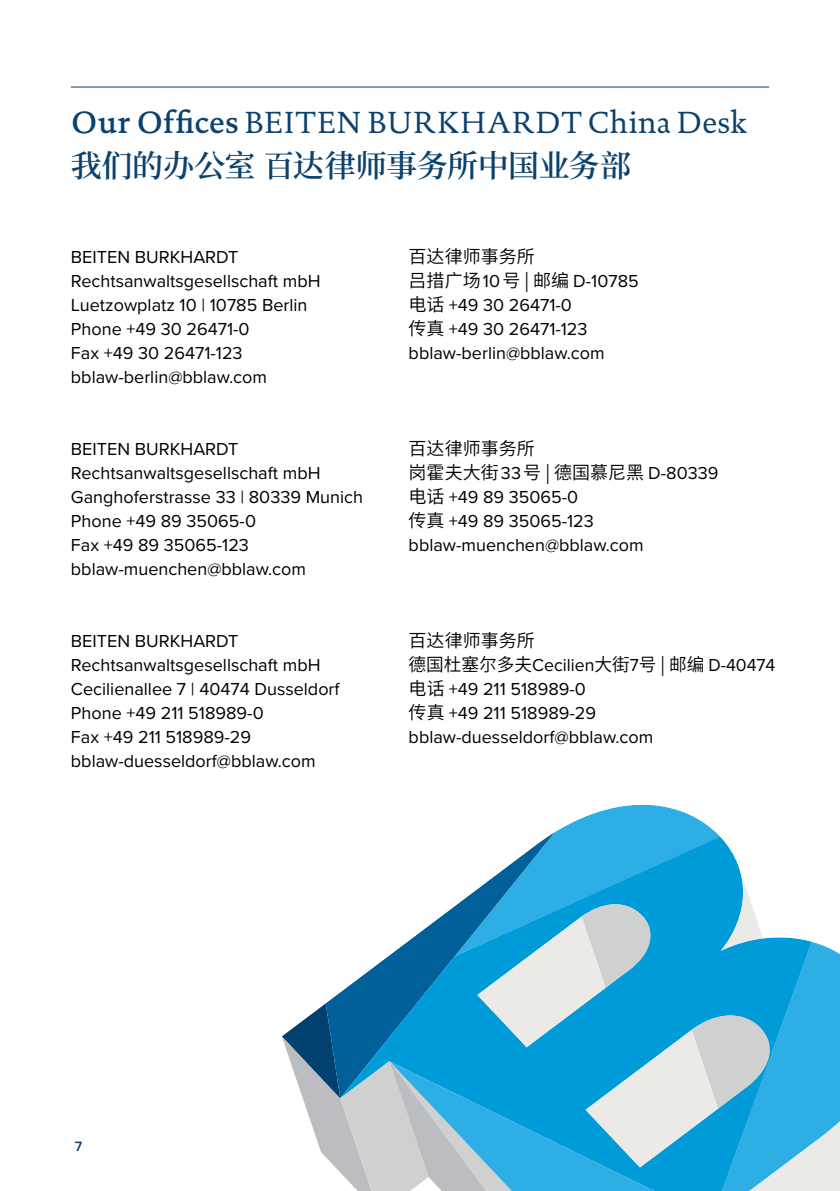
<style>
.page{position:relative;width:840px;height:1191px;background:#fff}
.page>*{position:absolute;margin:0;border:0;box-sizing:border-box;transform-origin:0 0}
.t1{font:31px "DTL Documenta TOT";letter-spacing:.03em;color:#0b416e}
.t2{font:600 31px "Noto Serif CJ Ksc";letter-spacing:-.015em;color:#0b416e}
.t3{font:18px/24px "Proxima Nova";color:#000}
.t4{font:600 18px/24px "Noto Sans CJ Ksc";color:#000}
.t5{font:600 14px "Proxima Nova";color:#0b416e}
.s1{font-weight:500}
.s2{font-family:"Noto Sans CJ Ksc";font-weight:600}
.s3{font-family:"Proxima Nova";font-weight:400}
</style>
<div class="page">
<hr style="left:71px;top:87px;width:697px;height:1px;background:#0b416e">
<svg style="left:554px;top:804px;width:165px;height:32px;fill:#2dafe6"></svg>
<svg style="left:282px;top:941px;width:557px;height:250px"></svg>
<svg style="left:340px;top:836px;width:471px;height:355px"></svg>
<svg style="left:389px;top:1061px;width:322px;height:130px"></svg>
<h1 class="t1" style="left:71px;top:104px;width:677px"><span class="s1">Our Offices</span> BEITEN BURKHARDT China Desk</h1>
<h1 class="t2" style="left:71px;top:148px;width:561px">我们的办公室 百达律师事务所中国业务部</h1>
<p class="t3" style="left:71px;top:244px;width:251px">BEITEN BURKHARDT<br>Rechtsanwaltsgesellschaft mbH<br>Luetzowplatz 10 | 10785 Berlin<br>Phone +49 30 26471-0<br>Fax +49 30 26471-123 bblaw-berlin@bblaw.com</p>
<p class="t3" style="left:71px;top:436px;width:293px">BEITEN BURKHARDT<br>Rechtsanwaltsgesellschaft mbH<br>Ganghoferstrasse 33 | 80339 Munich<br>Phone +49 89 35065-0<br>Fax +49 89 35065-123 bblaw-muenchen@bblaw.com</p>
<p class="t3" style="left:71px;top:628px;width:270px">BEITEN BURKHARDT<br>Rechtsanwaltsgesellschaft mbH<br>Cecilienallee 7 | 40474 Dusseldorf<br>Phone +49 211 518989-0<br>Fax +49 211 518989-29 bblaw-duesseldorf@bblaw.com</p>
<p class="t4" style="left:408px;top:245px;width:127px">百达律师事务所</p>
<p class="t3" style="left:408px;top:268px;width:231px"><span class="s2">吕措广场</span>10<span class="s2">号 | 邮编</span> D-10785<span class="s2">电话</span> +49 30 26471-0<br><span class="s2">传真</span> +49 30 26471-123 bblaw-berlin@bblaw.com</p>
<p class="t4" style="left:408px;top:437px;width:311px">百达律师事务所<br>岗霍夫大街<span class="s3">33</span>号 | 德国慕尼黑 <span class="s3">D-80339</span></p>
<p class="t3" style="left:408px;top:484px;width:236px"><span class="s2">电话</span> +49 89 35065-0<br><span class="s2">传真</span> +49 89 35065-123 bblaw-muenchen@bblaw.com</p>
<p class="t4" style="left:408px;top:628px;width:127px">百达律师事务所</p>
<p class="t3" style="left:408px;top:652px;width:368px"><span class="s2">德国杜塞尔多夫</span>Cecilien<span class="s2">大街</span>7<span class="s2">号 | 邮编</span> D-40474<span class="s2">电话</span> +49 211 518989-0<br><span class="s2">传真</span> +49 211 518989-29 bblaw-duesseldorf@bblaw.com</p>
<p class="t5" style="left:75px;top:1135px;width:9px">7</p>
</div>
